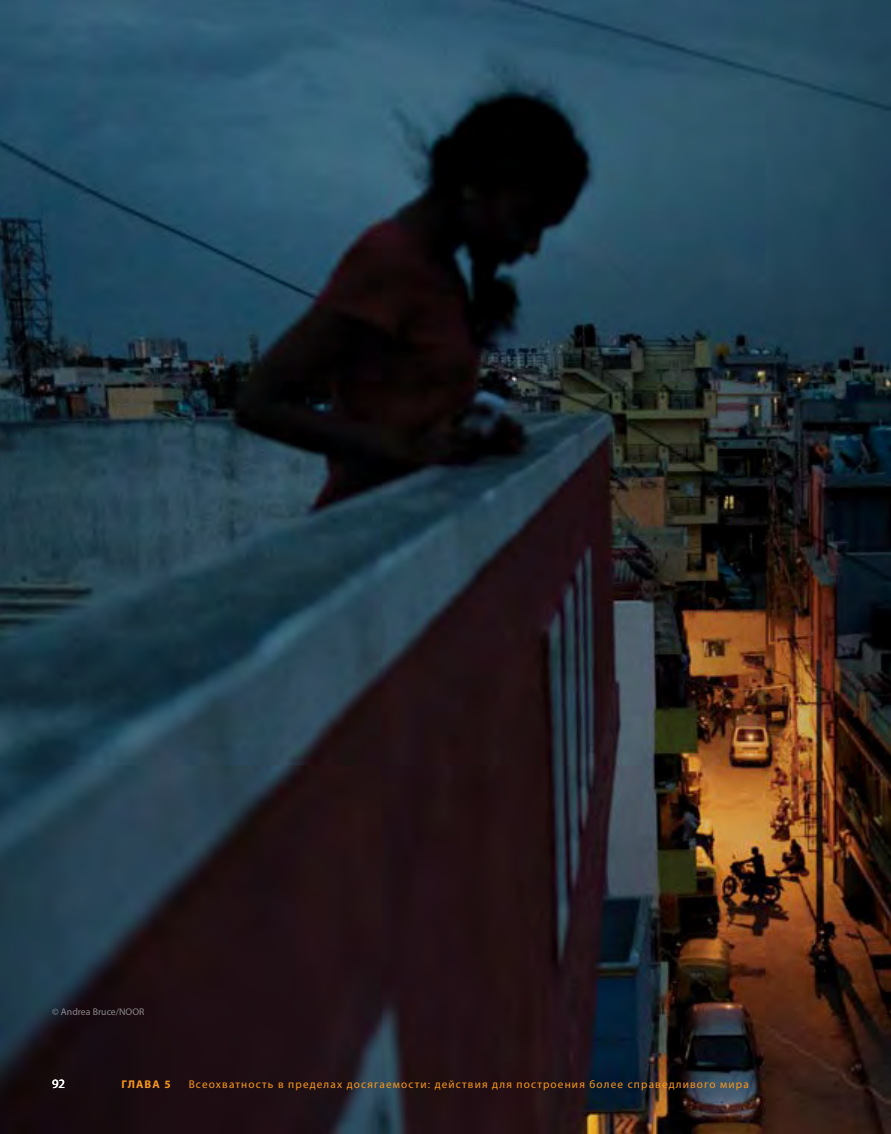
<style>
.page{position:relative;width:891px;height:1134px;background:#fff}
.page>*{position:absolute;margin:0;border:0;box-sizing:border-box;transform-origin:0 0}
.t1{font:12.75px "Myriad Pro";color:#fff}
.t2{font:11.25px "Myriad Pro";letter-spacing:.1em;color:#f8971d}
.t3{font:700 11.25px "Myriad Pro";letter-spacing:.1em;color:#f8971d}
.t4{font:9.75px "Myriad Pro";color:#bcbec0}
</style>
<div class="page">
<img style="left:0;top:0;width:891px;height:1134px">
<p class="t4" style="left:52px;top:1006px;width:94px">© Andrea Bruce/NOOR</p>
<p class="t1" style="left:52px;top:1077px;width:15px">92</p>
<p class="t3" style="left:122px;top:1078px;width:51px">ГЛАВА 5</p>
<p class="t2" style="left:189px;top:1078px;width:562px">Всеохватность в пределах досягаемости: действия для построения более справедливого мира</p>
</div>
